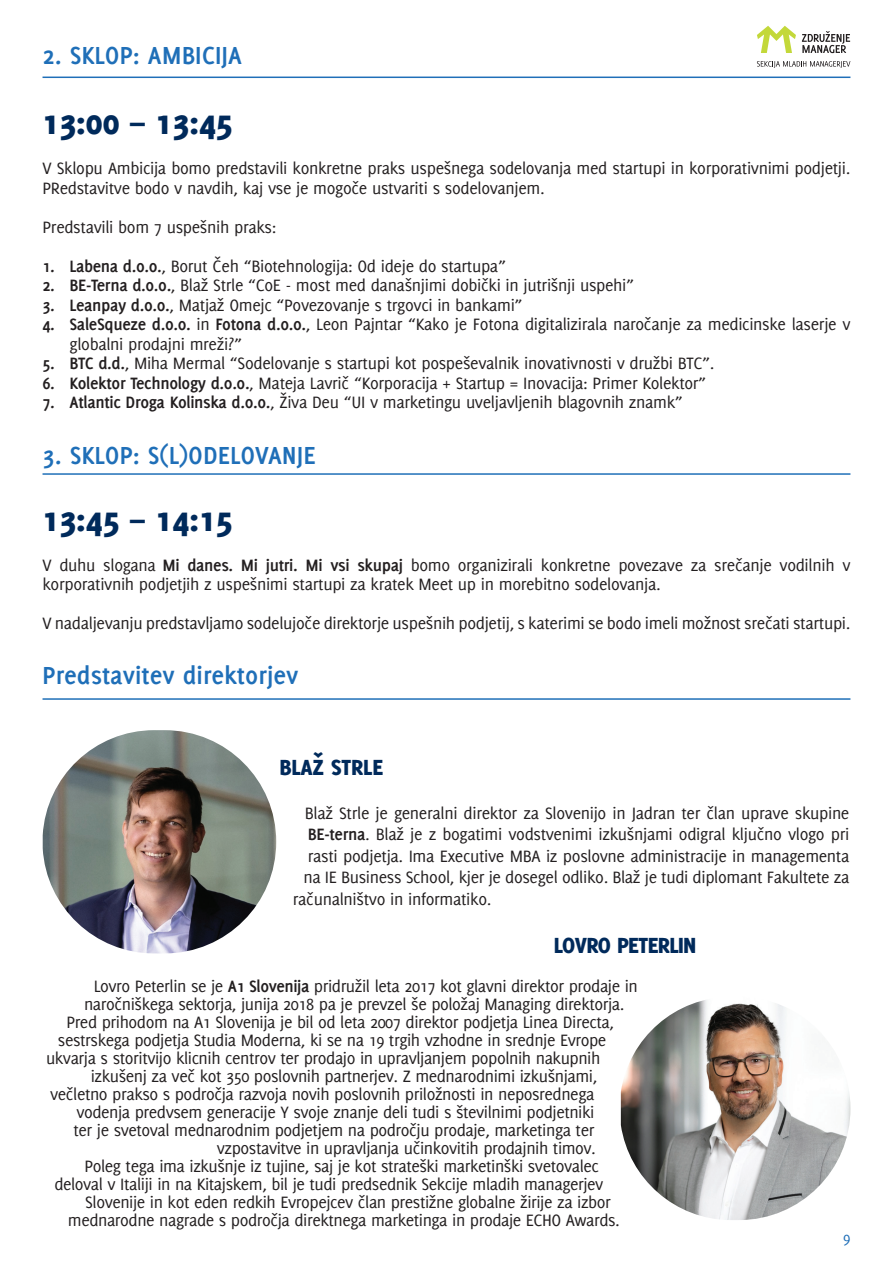
<style>
.page{position:relative;width:893px;height:1263px;background:#fff}
.page>*{position:absolute;margin:0;border:0;box-sizing:border-box;transform-origin:0 0}
.t1{font:800 37.5px "Delicious CE";color:#002a5b}
.t2{font:700 27px "Delicious CE";color:#1f6fb8}
.t3{font:800 24px "Delicious CE";letter-spacing:-.025em;color:#002a5b}
.t4{font:800 24px "Delicious CE";color:#002a5b}
.t5{font:18px/19.5px "Delicious CE";letter-spacing:-.02em;color:#231f20}
.t6{font:16.5px "Delicious CE";color:#1f6fb8}
.s1{font-weight:700}
</style>
<div class="page">
<svg style="left:757px;top:61px;width:93px;height:7px"></svg>
<svg style="left:757px;top:26px;width:39px;height:27px"></svg>
<svg style="left:802px;top:31px;width:48px;height:22px"></svg>
<hr style="left:43px;top:77px;width:807px;height:1px;background:#1f6fb8">
<hr style="left:43px;top:473px;width:807px;height:2px;background:#1f6fb8">
<hr style="left:43px;top:698px;width:807px;height:2px;background:#1f6fb8">
<img style="left:43px;top:730px;width:233px;height:223px">
<img style="left:621px;top:1000px;width:229px;height:220px">
<h2 class="t2" style="left:43px;top:38px;width:201px">2. SKLOP: AMBICIJA</h2>
<h1 class="t1" style="left:43px;top:98px;width:192px">13:00 – 13:45</h1>
<p class="t5" style="left:43px;top:158px;width:809px">V Sklopu Ambicija bomo predstavili konkretne praks uspešnega sodelovanja med startupi in korporativnimi podjetji.<br>PRedstavitve bodo v navdih, kaj vse je mogoče ustvariti s sodelovanjem.</p>
<p class="t5" style="left:43px;top:217px;width:235px">Predstavili bom 7 uspešnih praks:</p>
<p class="t5" style="left:43px;top:256px;width:465px"><span class="s1">1. Labena d.o.o.</span>, Borut Čeh “Biotehnologija: Od ideje do startupa”</p>
<p class="t5" style="left:43px;top:275px;width:593px"><span class="s1">2. BE-Terna d.o.o.</span>, Blaž Strle “CoE - most med današnjimi dobički in jutrišnji uspehi”</p>
<p class="t5" style="left:43px;top:295px;width:482px"><span class="s1">3. Leanpay d.o.o.</span>, Matjaž Omejc “Povezovanje s trgovci in bankami”</p>
<p class="t5" style="left:70px;top:314px;width:782px;text-indent:-27px"><span class="s1">4. SaleSqueze d.o.o.</span> in <span class="s1">Fotona d.o.o.</span>, Leon Pajntar “Kako je Fotona digitalizirala naročanje za medicinske laserje v globalni prodajni mreži?”</p>
<p class="t5" style="left:43px;top:353px;width:673px"><span class="s1">5. BTC d.d.</span>, Miha Mermal “Sodelovanje s startupi kot pospeševalnik inovativnosti v družbi BTC”.</p>
<p class="t5" style="left:43px;top:373px;width:665px"><span class="s1">6. Kolektor Technology d.o.o.</span>, Mateja Lavrič “Korporacija + Startup = Inovacija: Primer Kolektor”</p>
<p class="t5" style="left:43px;top:392px;width:642px"><span class="s1">7. Atlantic Droga Kolinska d.o.o.</span>, Živa Deu “UI v marketingu uveljavljenih blagovnih znamk”</p>
<h2 class="t2" style="left:43px;top:438px;width:275px">3. SKLOP: S(L)ODELOVANJE</h2>
<h1 class="t1" style="left:43px;top:495px;width:192px">13:45 – 14:15</h1>
<p class="t5" style="left:43px;top:555px;width:809px">V duhu slogana <span class="s1">Mi danes. Mi jutri. Mi vsi skupaj</span> bomo organizirali konkretne povezave za srečanje vodilnih v korporativnih podjetjih z uspešnimi startupi za kratek Meet up in morebitno sodelovanja.</p>
<p class="t5" style="left:43px;top:613px;width:809px">V nadaljevanju predstavljamo sodelujoče direktorje uspešnih podjetij, s katerimi se bodo imeli možnost srečati startupi.</p>
<h2 class="t2" style="left:43px;top:658px;width:257px">Predstavitev direktorjev</h2>
<h3 class="t4" style="left:279px;top:752px;width:105px">BLAŽ STRLE</h3>
<p class="t5" style="left:305px;top:803px;width:546px">Blaž Strle je generalni direktor za Slovenijo in Jadran ter član uprave skupine</p>
<p class="t5" style="left:308px;top:824px;width:543px"><span class="s1">BE-terna</span>. Blaž je z bogatimi vodstvenimi izkušnjami odigral ključno vlogo pri</p>
<p class="t5" style="left:308px;top:846px;width:543px">rasti podjetja. Ima Executive MBA iz poslovne administracije in managementa</p>
<p class="t5" style="left:303px;top:867px;width:548px">na IE Business School, kjer je dosegel odliko. Blaž je tudi diplomant Fakultete za</p>
<p class="t5" style="left:293px;top:889px;width:200px">računalništvo in informatiko.</p>
<h3 class="t3" style="left:554px;top:930px;width:144px">LOVRO PETERLIN</h3>
<p class="t5" style="left:94px;top:976px;width:546px">Lovro Peterlin se je <span class="s1">A1 Slovenija</span> pridružil leta 2017 kot glavni direktor prodaje in</p>
<p class="t5" style="left:84px;top:994px;width:542px">naročniškega sektorja, junija 2018 pa je prevzel še položaj Managing direktorja.</p>
<p class="t5" style="left:66px;top:1012px;width:549px">Pred prihodom na A1 Slovenija je bil od leta 2007 direktor podjetja Linea Directa,</p>
<p class="t5" style="left:58px;top:1030px;width:550px">sestrskega podjetja Studia Moderna, ki se na 19 trgih vzhodne in srednje Evrope</p>
<p class="t5" style="left:46px;top:1048px;width:556px">ukvarja s storitvijo klicnih centrov ter prodajo in upravljanjem popolnih nakupnih</p>
<p class="t5" style="left:91px;top:1066px;width:508px">izkušenj za več kot 350 poslovnih partnerjev. Z mednarodnimi izkušnjami,</p>
<p class="t5" style="left:50px;top:1084px;width:546px">večletno prakso s področja razvoja novih poslovnih priložnosti in neposrednega</p>
<p class="t5" style="left:76px;top:1102px;width:520px">vodenja predvsem generacije Y svoje znanje deli tudi s številnimi podjetniki</p>
<p class="t5" style="left:74px;top:1120px;width:522px">ter je svetoval mednarodnim podjetjem na področju prodaje, marketinga ter</p>
<p class="t5" style="left:217px;top:1138px;width:381px">vzpostavitve in upravljanja učinkovitih prodajnih timov.</p>
<p class="t5" style="left:84px;top:1156px;width:516px">Poleg tega ima izkušnje iz tujine, saj je kot strateški marketinški svetovalec</p>
<p class="t5" style="left:54px;top:1174px;width:551px">deloval v Italiji in na Kitajskem, bil je tudi predsednik Sekcije mladih managerjev</p>
<p class="t5" style="left:85px;top:1192px;width:527px">Slovenije in kot eden redkih Evropejcev član prestižne globalne žirije za izbor</p>
<p class="t5" style="left:68px;top:1210px;width:553px">mednarodne nagrade s področja direktnega marketinga in prodaje ECHO Awards.</p>
<p class="t6" style="left:843px;top:1228px;width:9px">9</p>
</div>
